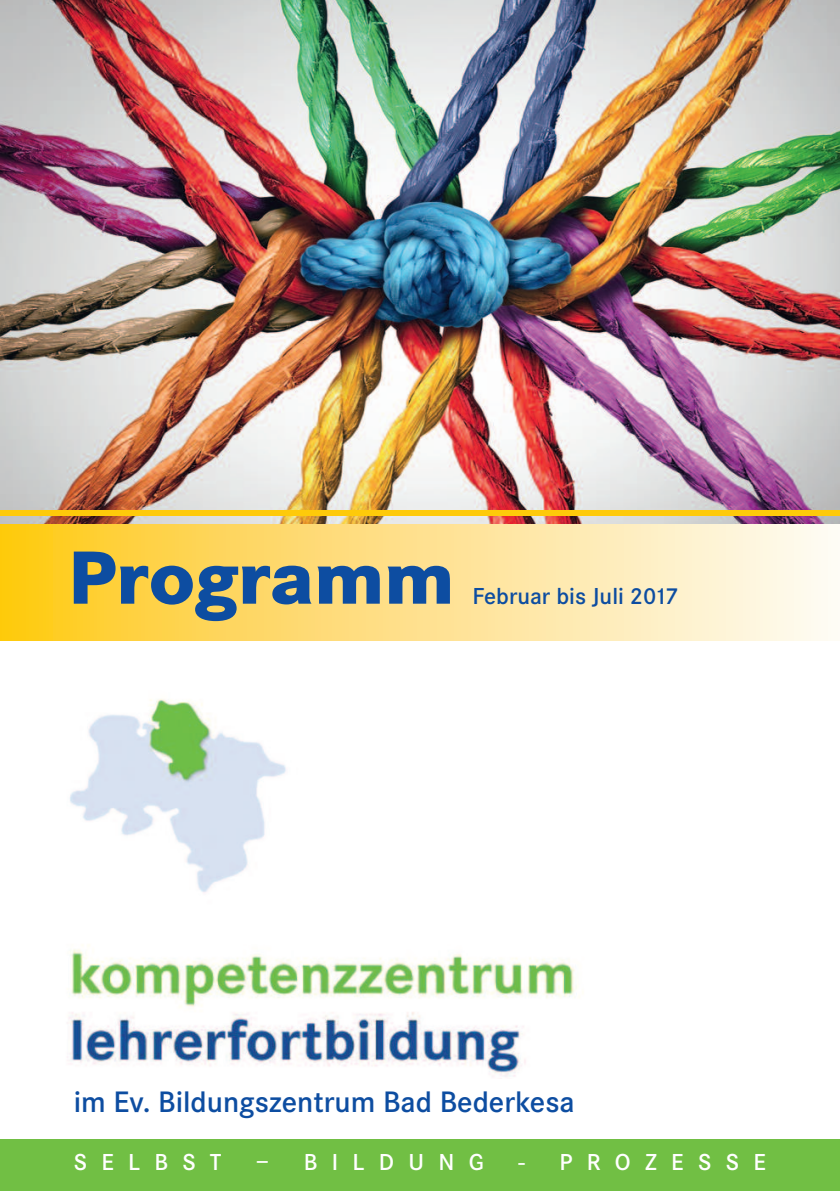
<style>
.page{position:relative;width:840px;height:1191px;background:#fff}
.page>*{position:absolute;margin:0;border:0;box-sizing:border-box;transform-origin:0 0}
.t1{font:800 78.2px "Corporate S";color:#0d4da1}
.t2{font:600 30.8px "Corporate S";color:#0d4da1}
.t3{font:600 24px "Corporate SSC";letter-spacing:.595em;color:#fff}
.t4{font:600 24px "Corporate S";color:#0d4da1}
</style>
<div class="page">
<img style="left:0;top:0;width:839px;height:524px">
<img style="left:67px;top:699px;width:511px;height:378px">
<svg style="left:0;top:524px;width:831px;height:117px;background:#fee189"></svg>
<div style="left:0;top:1140px;width:839px;height:51px;background:#71bf44"></div>
<div style="left:0;top:510px;width:839px;height:6px;background:#feca0a"></div>
<h1 class="t1" style="left:68px;top:531px;width:388px">Programm</h1>
<p class="t4" style="left:472px;top:581px;width:208px">Februar bis Juli 2017</p>
<p class="t2" style="left:74px;top:1083px;width:502px">im Ev. Bildungszentrum Bad Bederkesa</p>
<p class="t3" style="left:74px;top:1148px;width:149px">SELBST</p>
<p class="t3" style="left:256px;top:1148px;width:229px">– BILDUNG</p>
<p class="t3" style="left:518px;top:1148px;width:249px">- PROZESSE</p>
</div>
